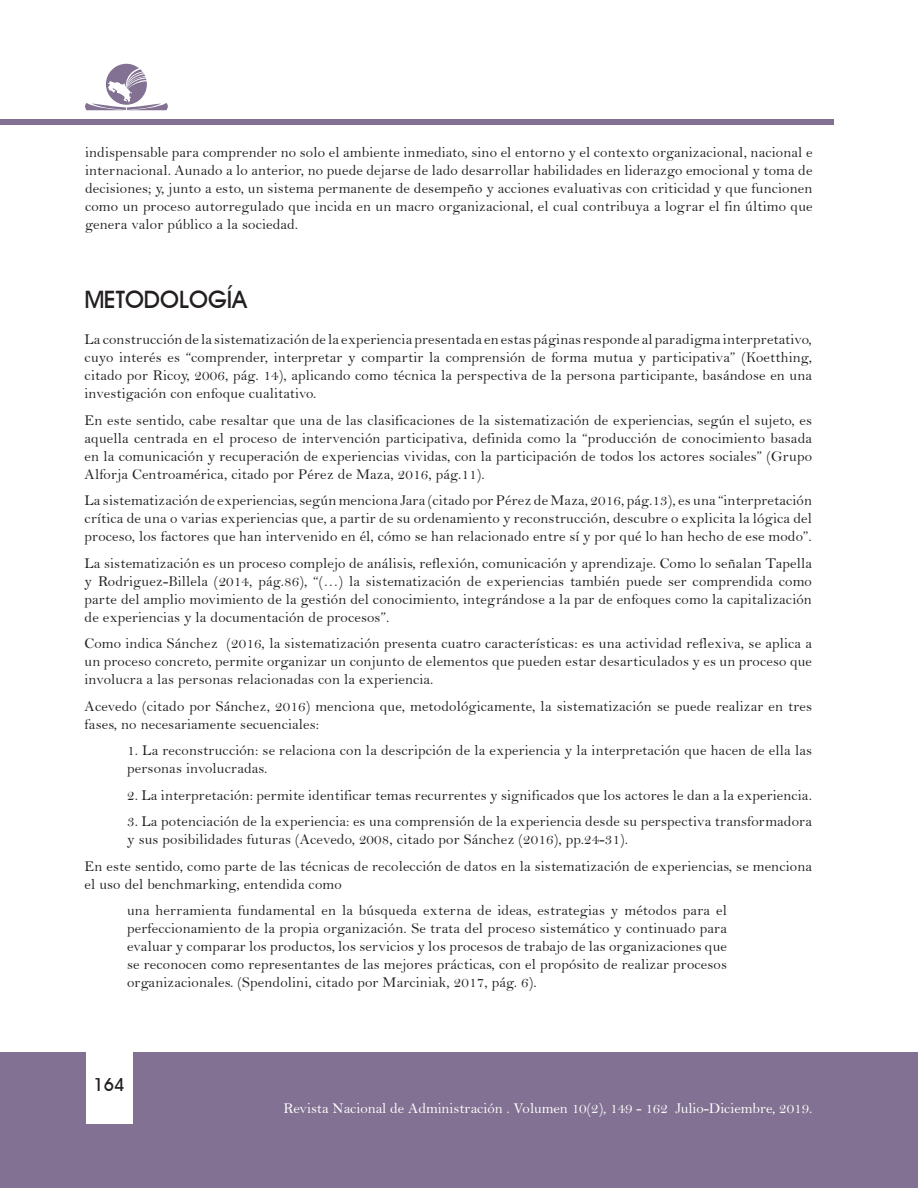
<style>
.page{position:relative;width:918px;height:1188px;background:#fff}
.page>*{position:absolute;margin:0;border:0;box-sizing:border-box;transform-origin:0 0}
.Titulo_02{font:700 24px "Decker";color:#231f20}
.t1{font:700 18px "Decker";color:#231f20}
.texto_contenido{font:15px/18px "Bell";letter-spacing:.01em;color:#231f20;text-align:justify}
.t2{font:15px "Bell";color:#fff}
</style>
<div class="page">
<div style="left:0;top:1052px;width:918px;height:136px;background:#827192"></div>
<div style="left:86px;top:1048px;width:47px;height:75px;background:#fff"></div>
<div style="left:0;top:120px;width:834px;height:5px;background:#827192"></div>
<svg style="left:85px;top:64px;width:83px;height:46px"></svg>
<p class="texto_contenido" style="left:85px;top:143px;width:729px">indispensable para comprender no solo el ambiente inmediato, sino el entorno y el contexto organizacional, nacional e internacional. Aunado a lo anterior, no puede dejarse de lado desarrollar habilidades en liderazgo emocional y toma de decisiones; y, junto a esto, un sistema permanente de desempeño y acciones evaluativas con criticidad y que funcionen como un proceso autorregulado que incida en un macro organizacional, el cual contribuya a lograr el fin último que genera valor público a la sociedad.</p>
<p class="Titulo_02" style="left:85px;top:285px;width:164px">METODOLOGÍA</p>
<p class="texto_contenido" style="left:85px;top:330px;width:729px">La construcción de la sistematización de la experiencia presentada en estas páginas responde al paradigma interpretativo, cuyo interés es “comprender, interpretar y compartir la comprensión de forma mutua y participativa” (Koetthing, citado por Ricoy, 2006, pág. 14), aplicando como técnica la perspectiva de la persona participante, basándose en una investigación con enfoque cualitativo.</p>
<p class="texto_contenido" style="left:85px;top:411px;width:729px">En este sentido, cabe resaltar que una de las clasificaciones de la sistematización de experiencias, según el sujeto, es aquella centrada en el proceso de intervención participativa, definida como la “producción de conocimiento basada en la comunicación y recuperación de experiencias vividas, con la participación de todos los actores sociales” (Grupo Alforja Centroamérica, citado por Pérez de Maza, 2016, pág.11).</p>
<p class="texto_contenido" style="left:85px;top:491px;width:729px">La sistematización de experiencias, según menciona Jara (citado por Pérez de Maza, 2016, pág.13), es una “interpretación crítica de una o varias experiencias que, a partir de su ordenamiento y reconstrucción, descubre o explicita la lógica del proceso, los factores que han intervenido en él, cómo se han relacionado entre sí y por qué lo han hecho de ese modo”.</p>
<p class="texto_contenido" style="left:85px;top:554px;width:729px">La sistematización es un proceso complejo de análisis, reflexión, comunicación y aprendizaje. Como lo señalan Tapella y Rodriguez-Billela (2014, pág.86), “(…) la sistematización de experiencias también puede ser comprendida como parte del amplio movimiento de la gestión del conocimiento, integrándose a la par de enfoques como la capitalización de experiencias y la documentación de procesos”.</p>
<p class="texto_contenido" style="left:85px;top:634px;width:729px">Como indica Sánchez (2016, la sistematización presenta cuatro características: es una actividad reflexiva, se aplica a un proceso concreto, permite organizar un conjunto de elementos que pueden estar desarticulados y es un proceso que involucra a las personas relacionadas con la experiencia.</p>
<p class="texto_contenido" style="left:85px;top:697px;width:729px">Acevedo (citado por Sánchez, 2016) menciona que, metodológicamente, la sistematización se puede realizar en tres fases, no necesariamente secuenciales:</p>
<p class="texto_contenido" style="left:127px;top:741px;width:686px">1. La reconstrucción: se relaciona con la descripción de la experiencia y la interpretación que hacen de ella las personas involucradas.</p>
<p class="texto_contenido" style="left:127px;top:786px;width:686px">2. La interpretación: permite identificar temas recurrentes y significados que los actores le dan a la experiencia.</p>
<p class="texto_contenido" style="left:127px;top:812px;width:686px">3. La potenciación de la experiencia: es una comprensión de la experiencia desde su perspectiva transformadora y sus posibilidades futuras (Acevedo, 2008, citado por Sánchez (2016), pp.24-31).</p>
<p class="texto_contenido" style="left:85px;top:857px;width:729px">En este sentido, como parte de las técnicas de recolección de datos en la sistematización de experiencias, se menciona el uso del benchmarking, entendida como</p>
<p class="texto_contenido" style="left:127px;top:901px;width:601px">una herramienta fundamental en la búsqueda externa de ideas, estrategias y métodos para el perfeccionamiento de la propia organización. Se trata del proceso sistemático y continuado para evaluar y comparar los productos, los servicios y los procesos de trabajo de las organizaciones que se reconocen como representantes de las mejores prácticas, con el propósito de realizar procesos organizacionales. (Spendolini, citado por Marciniak, 2017, pág. 6).</p>
<p class="t1" style="left:94px;top:1074px;width:32px">164</p>
<p class="t2" style="left:284px;top:1099px;width:530px">Revista Nacional de Administración . Volumen 10(2), 149 - 162 Julio-Diciembre, 2019.</p>
</div>
